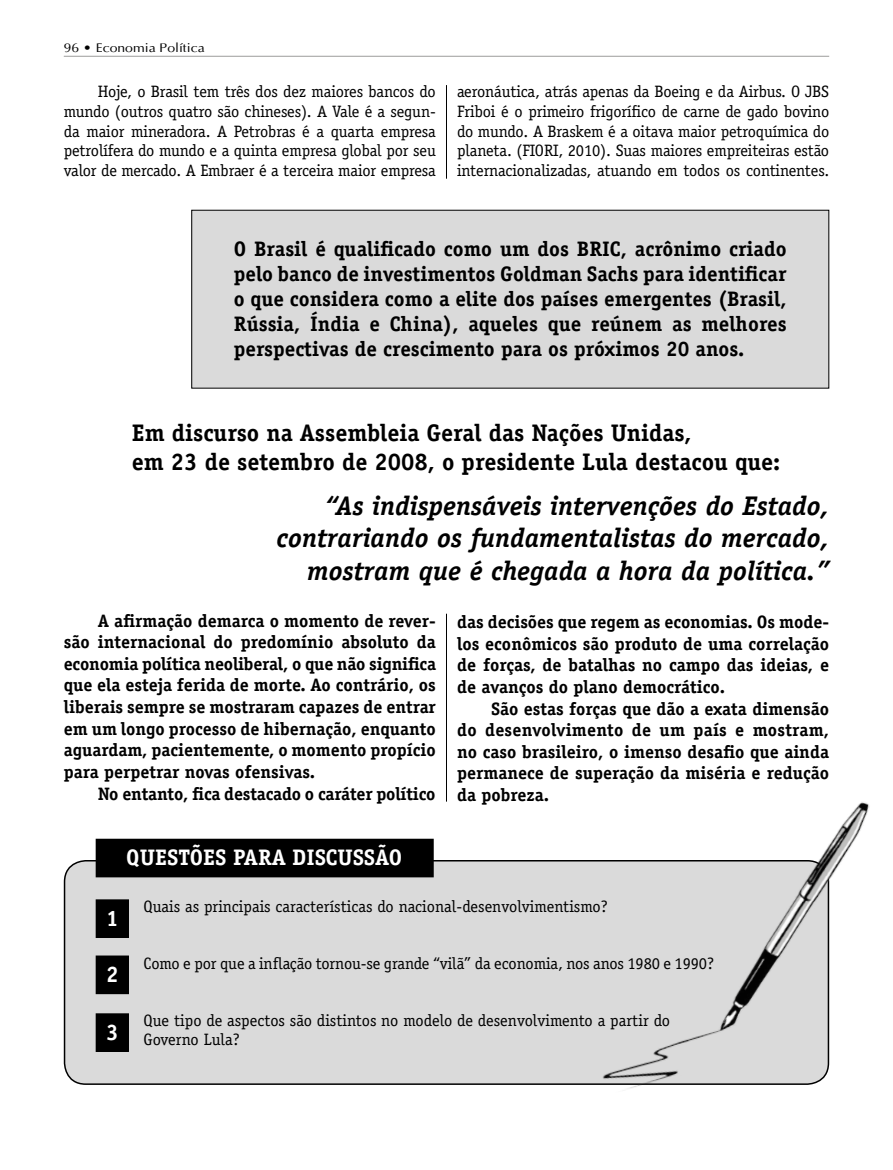
<style>
.page{position:relative;width:893px;height:1170px;background:#fff}
.page>*{position:absolute;margin:0;border:0;box-sizing:border-box;transform-origin:0 0}
.t1{font:italic 700 27px/32.4px "Officina Serif Std";color:#000;text-align:right}
.t2{font:700 24px/28.8px "Officina Serif Std";color:#000}
.t3{font:700 22.5px "Officina Serif Std";color:#fff}
.t4{font:700 21px/25.2px "Officina Serif Std";color:#000;text-align:justify}
.t5{font:700 18px/21.6px "Officina Serif Std";color:#000;text-align:justify}
.t6{font:16.5px/19.8px "Officina Serif Std";letter-spacing:-.01em;color:#000;text-align:justify}
.t7{font:12.75px "Ottawa Plain";color:#000;scale:1.1 1}
</style>
<div class="page">
<hr style="left:64px;top:56px;width:765px;height:1px;background:#9d9d9c">
<div style="left:192px;top:210px;width:637px;height:178px;background:#dadada"></div>
<div style="left:191px;top:210px;width:638px;height:178px;border:1px solid #000"></div>
<div style="left:65px;top:860px;width:763px;height:224px;background:#dadada;border-radius:21px"></div>
<div style="left:96px;top:839px;width:337px;height:37px;background:#000"></div>
<div style="left:96px;top:838px;width:338px;height:39px;border:2px solid #000"></div>
<div style="left:96px;top:900px;width:32px;height:37px;background:#000"></div>
<div style="left:96px;top:899px;width:33px;height:38px;border:2px solid #000"></div>
<div style="left:96px;top:956px;width:32px;height:37px;background:#000"></div>
<div style="left:96px;top:955px;width:33px;height:39px;border:2px solid #000"></div>
<div style="left:96px;top:1013px;width:32px;height:38px;background:#000"></div>
<div style="left:96px;top:1013px;width:33px;height:38px;border:2px solid #000"></div>
<img style="left:534px;top:802px;width:336px;height:287px">
<hr style="left:446px;top:85px;width:1px;height:94px;background:#000">
<hr style="left:446px;top:613px;width:1px;height:188px;background:#000">
<p class="t7" style="left:64px;top:40px;width:130px">96 • Economia Política</p>
<p class="t6" style="left:64px;top:81px;width:374px;text-indent:34px">Hoje, o Brasil tem três dos dez maiores bancos do mundo (outros quatro são chineses). A Vale é a segun&shy;da maior mineradora. A Petrobras é a quarta empresa petrolífera do mundo e a quinta empresa global por seu valor de mercado. A Embraer é a terceira maior empresa</p>
<p class="t6" style="left:457px;top:81px;width:374px">aeronáutica, atrás apenas da Boeing e da Airbus. O JBS Friboi é o primeiro frigorífico de carne de gado bovino do mundo. A Braskem é a oitava maior petroquímica do planeta. (FIORI, 2010). Suas maiores empreiteiras estão internacionalizadas, atuando em todos os continentes.</p>
<p class="t4" style="left:234px;top:235px;width:554px">O Brasil é qualificado como um dos BRIC, acrônimo criado pelo banco de investimentos Goldman Sachs para identificar o que considera como a elite dos países emergentes (Brasil, Rússia, Índia e China), aqueles que reúnem as melhores perspectivas de crescimento para os próximos 20 anos.</p>
<h2 class="t2" style="left:132px;top:418px;width:650px">Em discurso na Assembleia Geral das Nações Unidas,<br>em 23 de setembro de 2008, o presidente Lula destacou que:</h2>
<h1 class="t1" style="left:277px;top:489px;width:554px">“As indispensáveis intervenções do Estado, contrariando os fundamentalistas do mercado, mostram que é chegada a hora da política.”</h1>
<p class="t5" style="left:64px;top:609px;width:374px;text-indent:34px">A afirmação demarca o momento de rever&shy;são internacional do predomínio absoluto da economia política neoliberal, o que não significa que ela esteja ferida de morte. Ao contrário, os liberais sempre se mostraram capazes de entrar em um longo processo de hibernação, enquanto aguardam, pacientemente, o momento propício para perpetrar novas ofensivas.</p>
<p class="t5" style="left:98px;top:782px;width:339px">No entanto, fica destacado o caráter político</p>
<p class="t5" style="left:457px;top:611px;width:373px">das decisões que regem as economias. Os mode&shy;los econômicos são produto de uma correlação de forças, de batalhas no campo das ideias, e de avanços do plano democrático.</p>
<p class="t5" style="left:457px;top:697px;width:374px;text-indent:34px">São estas forças que dão a exata dimensão do desenvolvimento de um país e mostram, no caso brasileiro, o imenso desafio que ainda permanece de superação da miséria e redução da pobreza.</p>
<h3 class="t3" style="left:126px;top:843px;width:179px">QUESTÕES PARA discuss</h3>
<h3 class="t3" style="left:375px;top:843px;width:26px">ão</h3>
<h3 class="t3" style="left:106px;top:904px;width:14px">1</h3>
<h3 class="t3" style="left:106px;top:960px;width:14px">2</h3>
<h3 class="t3" style="left:106px;top:1018px;width:14px">3</h3>
<p class="t6" style="left:144px;top:896px;width:466px">Quais as principais características do nacional-desenvolvimentismo?</p>
<p class="t6" style="left:144px;top:953px;width:572px">Como e por que a inflação tornou-se grande “vilã” da economia, nos anos 1980 e 1990?</p>
<p class="t6" style="left:144px;top:1010px;width:528px;line-height:19px">Que tipo de aspectos são distintos no modelo de desenvolvimento a partir do<br>Governo Lula?</p>
</div>
